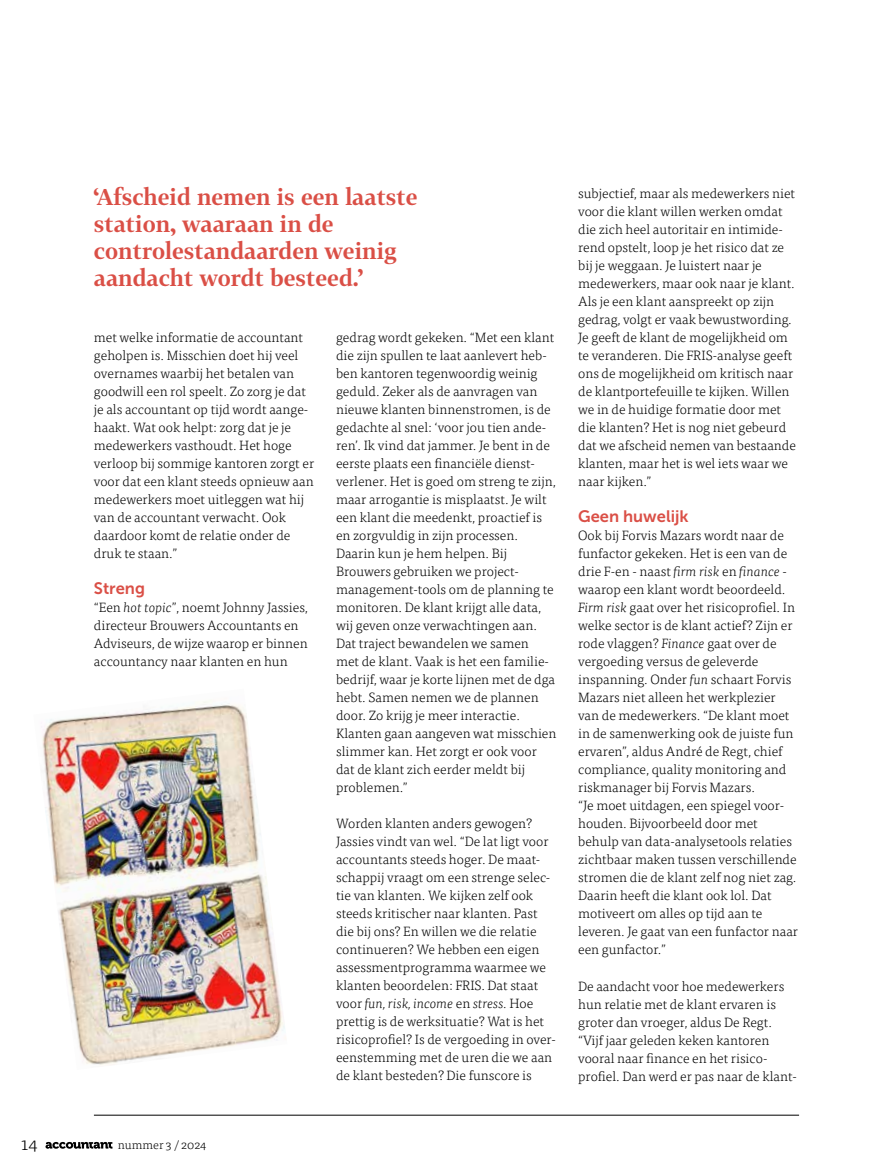
<style>
.page{position:relative;width:893px;height:1170px;background:#fff}
.page>*{position:absolute;margin:0;border:0;box-sizing:border-box;transform-origin:0 0}
.t1{font:700 22.5px/27px "Tabac G2";color:#da4f46}
.t2{font:300 18px "Tisa Pro";color:#000}
.t3{font:16.5px "Museo Sans 700";color:#da4f46}
.t4{font:300 13.5px/18px "Tisa Pro";color:#000}
.t5{font:300 12px "Tisa Pro";color:#000}
.s1{font-style:italic}
</style>
<div class="page">
<img style="left:41px;top:700px;width:245px;height:365px">
<svg style="left:45px;top:1141px;width:67px;height:7px"></svg>
<hr style="left:94px;top:1114px;width:705px;height:1px;background:#000">
<h1 class="t1" style="left:94px;top:183px;width:325px">‘Afscheid nemen is een laatste station, waaraan in de controlestandaarden weinig aandacht wordt besteed.’</h1>
<p class="t4" style="left:94px;top:328px;width:222px">met welke informatie de accountant geholpen is. Misschien doet hij veel overnames waarbij het betalen van goodwill een rol speelt. Zo zorg je dat je als accountant op tijd wordt aange&shy;haakt. Wat ook helpt: zorg dat je je medewerkers vasthoudt. Het hoge verloop bij sommige kantoren zorgt er voor dat een klant steeds opnieuw aan medewerkers moet uitleggen wat hij van de accountant verwacht. Ook daardoor komt de relatie onder de druk te staan.”</p>
<p class="t3" style="left:94px;top:579px;width:53px">Streng</p>
<p class="t4" style="left:94px;top:598px;width:216px">“Een <span class="s1">hot topic</span>”, noemt Johnny Jassies, directeur Brouwers Accountants en Adviseurs, de wijze waarop er binnen accountancy naar klanten en hun</p>
<p class="t4" style="left:336px;top:328px;width:222px">gedrag wordt gekeken. “Met een klant die zijn spullen te laat aanlevert heb&shy;ben kantoren tegenwoordig weinig geduld. Zeker als de aanvragen van nieuwe klanten binnenstromen, is de gedachte al snel: ‘voor jou tien ande&shy;ren’. Ik vind dat jammer. Je bent in de eerste plaats een financiële dienst&shy;verlener. Het is goed om streng te zijn, maar arrogantie is misplaatst. Je wilt een klant die meedenkt, proactief is en zorgvuldig in zijn processen.<br>Daarin kun je hem helpen. Bij Brouwers gebruiken we project&shy;management-tools om de planning te monitoren. De klant krijgt alle data, wij geven onze verwachtingen aan.<br>Dat traject bewandelen we samen<br>met de klant. Vaak is het een familie&shy;bedrijf, waar je korte lijnen met de dga hebt. Samen nemen we de plannen door. Zo krijg je meer interactie.<br>Klanten gaan aangeven wat misschien slimmer kan. Het zorgt er ook voor dat de klant zich eerder meldt bij problemen.”</p>
<p class="t4" style="left:336px;top:814px;width:221px">Worden klanten anders gewogen?<br>Jassies vindt van wel. “De lat ligt voor accountants steeds hoger. De maat&shy;schappij vraagt om een strenge selec&shy;tie van klanten. We kijken zelf ook steeds kritischer naar klanten. Past die bij ons? En willen we die relatie continueren? We hebben een eigen assessmentprogramma waarmee we klanten beoordelen: FRIS. Dat staat voor <span class="s1">fun, risk, income</span> en <span class="s1">stress.</span> Hoe prettig is de werksituatie? Wat is het risicoprofiel? Is de vergoeding in over&shy;eenstemming met de uren die we aan de klant besteden? Die funscore is</p>
<p class="t4" style="left:578px;top:184px;width:219px">subjectief, maar als medewerkers niet voor die klant willen werken omdat die zich heel autoritair en intimide&shy;rend opstelt, loop je het risico dat ze bij je weggaan. Je luistert naar je medewerkers, maar ook naar je klant.<br>Als je een klant aanspreekt op zijn gedrag, volgt er vaak bewustwording.<br>Je geeft de klant de mogelijkheid om te veranderen. Die FRIS-analyse geeft ons de mogelijkheid om kritisch naar de klantportefeuille te kijken. Willen we in de huidige formatie door met die klanten? Het is nog niet gebeurd dat we afscheid nemen van bestaande klanten, maar het is wel iets waar we naar kijken.”</p>
<p class="t3" style="left:578px;top:507px;width:112px">Geen huwelijk</p>
<p class="t4" style="left:578px;top:526px;width:221px">Ook bij Forvis Mazars wordt naar de funfactor gekeken. Het is een van de drie F-en - naast <span class="s1">firm risk</span> en <span class="s1">finance</span> - waarop een klant wordt beoordeeld.<br><span class="s1">Firm risk</span> gaat over het risicoprofiel. In welke sector is de klant actief? Zijn er rode vlaggen? <span class="s1">Finance</span> gaat over de vergoeding versus de geleverde inspanning. Onder <span class="s1">fun</span> schaart Forvis Mazars niet alleen het werkplezier van de medewerkers. “De klant moet in de samenwerking ook de juiste fun ervaren”, aldus André de Regt, chief compliance, quality monitoring and riskmanager bij Forvis Mazars.<br>“Je moet uitdagen, een spiegel voor&shy;houden. Bijvoorbeeld door met behulp van data-analysetools relaties zichtbaar maken tussen verschillende stromen die de klant zelf nog niet zag.<br>Daarin heeft die klant ook lol. Dat motiveert om alles op tijd aan te leveren. Je gaat van een funfactor naar een gunfactor.”</p>
<p class="t4" style="left:578px;top:976px;width:219px">De aandacht voor hoe medewerkers hun relatie met de klant ervaren is groter dan vroeger, aldus De Regt. “Vijf jaar geleden keken kantoren vooral naar finance en het risico&shy;profiel. Dan werd er pas naar de klant-</p>
<h2 class="t2" style="left:21px;top:1130px;width:18px">14</h2>
<p class="t5" style="left:118px;top:1135px;width:90px">nummer 3 / 2024</p>
</div>
